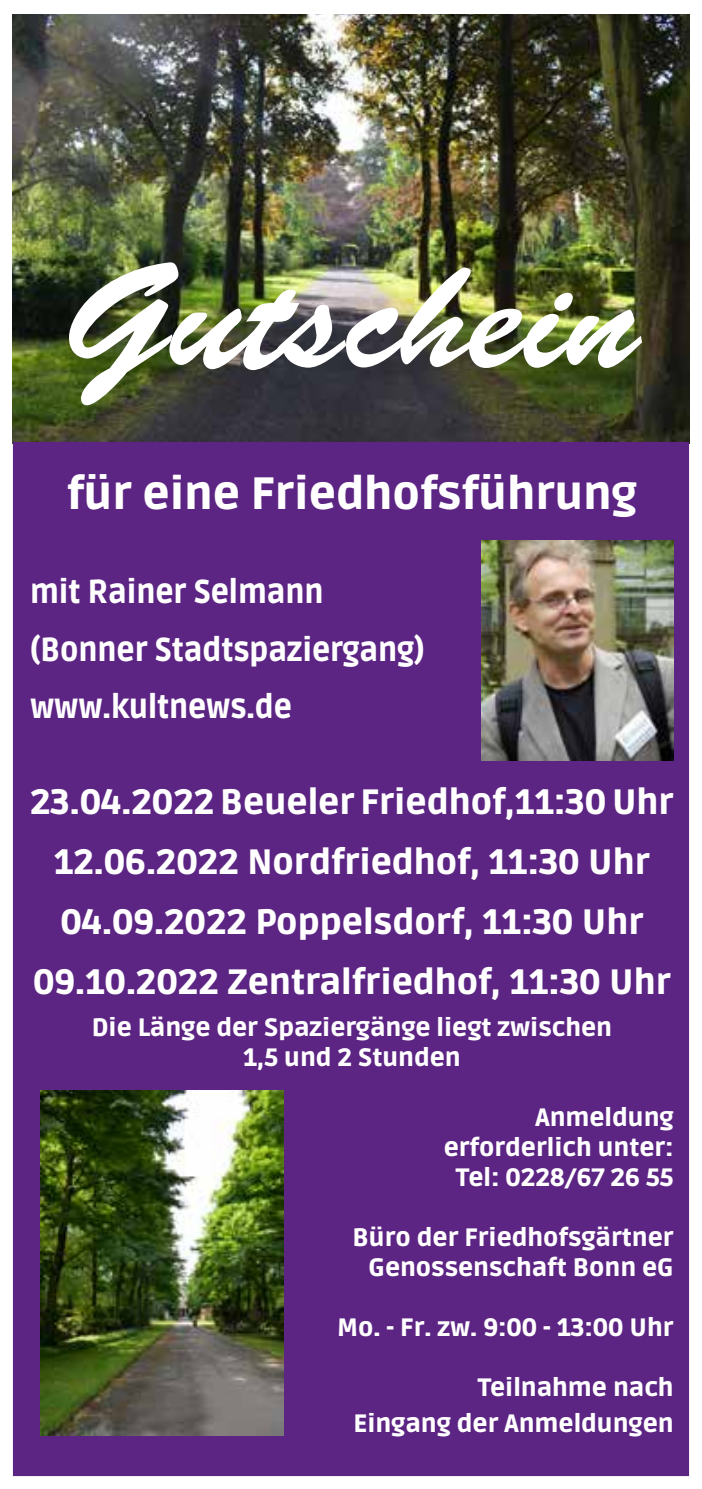
<style>
.page{position:relative;width:702px;height:1489px;background:#fff}
.page>*{position:absolute;margin:0;border:0;box-sizing:border-box;transform-origin:0 0}
.t1{font:150px "Brush Script Std";color:#fff}
.t2{font:900 45px "Ruda";color:#fff}
.t3{font:900 35px/60px "Ruda";color:#fff;text-align:center}
.t4{font:900 33px/57.5px "Ruda";color:#fff;scale:.91 1}
.t5{font:900 25px/30px "Ruda";color:#fff;text-align:right}
</style>
<div class="page">
<img style="left:13px;top:14px;width:676px;height:428px">
<div style="left:13px;top:442px;width:676px;height:1033px;background:#5c2483"></div>
<img style="left:481px;top:540px;width:192px;height:220px">
<img style="left:41px;top:1090px;width:242px;height:345px">
<h1 class="t1" style="left:64px;top:233px;width:577px">Gutschein</h1>
<h2 class="t2" style="left:67px;top:468px;width:572px">für eine Friedhofsführung</h2>
<h3 class="t4" style="left:30px;top:564px;width:435px">mit Rainer Selmann (Bonner Stadtspaziergang) www.kultnews.de</h3>
<h3 class="t3" style="left:30px;top:773px;width:645px">23.04.2022 Beueler Friedhof,11:30 Uhr 12.06.2022 Nordfriedhof, 11:30 Uhr 04.09.2022 Poppelsdorf, 11:30 Uhr 09.10.2022 Zentralfriedhof, 11:30 Uhr</h3>
<p class="t5" style="left:92px;top:1013px;width:521px;text-align:center">Die Länge der Spaziergänge liegt zwischen<br>1,5 und 2 Stunden</p>
<p class="t5" style="left:443px;top:1103px;width:231px">Anmeldung erforderlich unter:<br>Tel: 0228/67 26 55</p>
<p class="t5" style="left:352px;top:1223px;width:322px">Büro der Friedhofsgärtner<br>Genossenschaft Bonn eG</p>
<p class="t5" style="left:337px;top:1313px;width:338px">Mo. - Fr. zw. 9:00 - 13:00 Uhr</p>
<p class="t5" style="left:353px;top:1370px;width:321px;line-height:36px">Teilnahme nach<br>Eingang der Anmeldungen</p>
</div>
